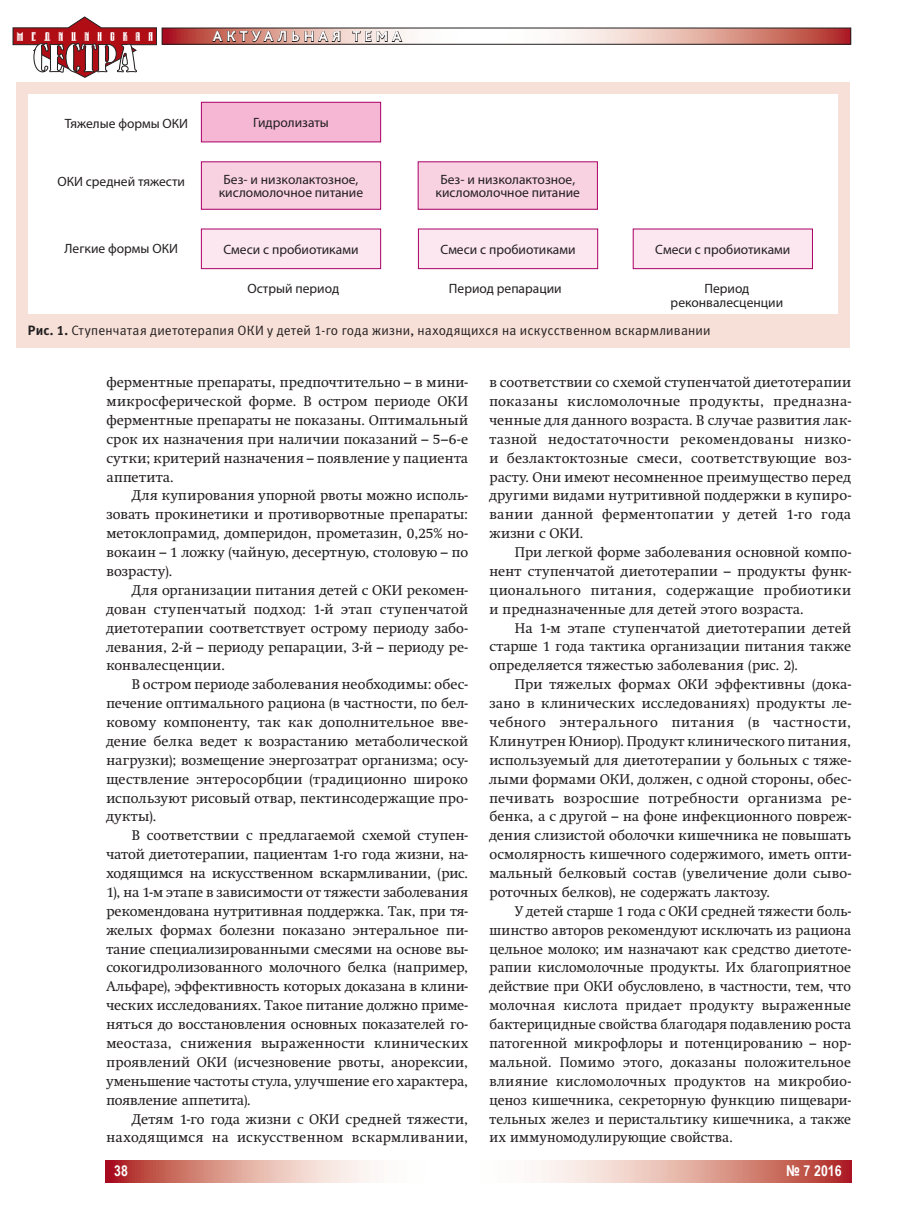
<style>
.page{position:relative;width:915px;height:1212px;background:#fff}
.page>*{position:absolute;margin:0;border:0;box-sizing:border-box;transform-origin:0 0}
.t1{font:700 15px "Bliss Pro";letter-spacing:.265em;color:#fff}
.t2{font:700 15px "Arial Narrow";color:#fff}
.t3{font:13.95px/18.9px "Swift C";letter-spacing:.02em;color:#231f20;text-align:justify}
.t4{font:13.5px/13.5px "Myriad Pro";color:#231f20;text-align:center}
.t5{font:13.5px "Meta C";letter-spacing:.015em;color:#231f20}
.s1{font-weight:700}
</style>
<div class="page">
<div style="left:16px;top:82px;width:833px;height:265px;background:#f7e0d8"></div>
<div style="left:28px;top:94px;width:808px;height:219px;background:#fff"></div>
<div style="left:201px;top:102px;width:179px;height:40px;background:#f6b7d4"></div>
<div style="left:201px;top:102px;width:180px;height:40px;border:1px solid #ab0166"></div>
<div style="left:201px;top:229px;width:179px;height:40px;background:#fce7f0"></div>
<div style="left:201px;top:229px;width:180px;height:40px;border:1px solid #ab0166"></div>
<div style="left:418px;top:229px;width:179px;height:40px;background:#fce7f0"></div>
<div style="left:418px;top:229px;width:180px;height:40px;border:1px solid #ab0166"></div>
<div style="left:633px;top:229px;width:179px;height:40px;background:#fce7f0"></div>
<div style="left:632px;top:229px;width:180px;height:40px;border:1px solid #ab0166"></div>
<div style="left:201px;top:162px;width:179px;height:47px;background:#f9d2e2"></div>
<div style="left:201px;top:161px;width:180px;height:49px;border:1px solid #ab0166"></div>
<div style="left:418px;top:162px;width:179px;height:47px;background:#f9d2e2"></div>
<div style="left:417px;top:161px;width:180px;height:49px;border:1px solid #ab0166"></div>
<svg style="left:164px;top:30px;width:684px;height:13px"></svg>
<div style="left:162px;top:28px;width:688px;height:17px;border:1px solid #231f20"></div>
<svg style="left:212px;top:28px;width:128px;height:14px;background:#a5786f"></svg>
<svg style="left:352px;top:28px;width:50px;height:14px"></svg>
<svg style="left:13px;top:17px;width:144px;height:61px"></svg>
<svg style="left:105px;top:1161px;width:745px;height:21px"></svg>
<p class="t1" style="left:213px;top:27px;width:190px">АКТУАЛЬНАЯ ТЕМА</p>
<p class="t4" style="left:65px;top:116px;width:125px">Тяжелые формы ОКИ</p>
<p class="t4" style="left:253px;top:116px;width:77px">Гидролизаты</p>
<p class="t4" style="left:57px;top:175px;width:129px">ОКИ средней тяжести</p>
<p class="t4" style="left:219px;top:172px;width:146px">Без- и низколактозное, кисломолочное питание</p>
<p class="t4" style="left:435px;top:172px;width:146px">Без- и низколактозное, кисломолочное питание</p>
<p class="t4" style="left:65px;top:241px;width:115px">Легкие формы ОКИ</p>
<p class="t4" style="left:223px;top:242px;width:136px">Смеси с пробиотиками</p>
<p class="t4" style="left:440px;top:242px;width:136px">Смеси с пробиотиками</p>
<p class="t4" style="left:655px;top:242px;width:136px">Смеси с пробиотиками</p>
<p class="t4" style="left:247px;top:282px;width:93px">Острый период</p>
<p class="t4" style="left:449px;top:282px;width:114px">Период репарации</p>
<p class="t4" style="left:670px;top:282px;width:114px">Период реконвалесценции</p>
<p class="t5" style="left:28px;top:322px;width:684px"><span class="s1">Рис. 1.</span> Ступенчатая диетотерапия ОКИ у детей 1-го года жизни, находящихся на искусственном вскармливании</p>
<p class="t3" style="left:106px;top:373px;width:363px">ферментные препараты, предпочтительно – в мини&shy;микросферической форме. В остром периоде ОКИ ферментные препараты не показаны. Оптимальный срок их назначения при наличии показаний – 5–6-е сутки; критерий назначения – появление у пациента аппетита.</p>
<p class="t3" style="left:106px;top:486px;width:363px;text-indent:26px">Для купирования упорной рвоты можно исполь&shy;зовать прокинетики и противорвотные препараты: метоклопрамид, домперидон, прометазин, 0,25% но&shy;вокаин – 1 ложку (чайную, десертную, столовую – по возрасту).</p>
<p class="t3" style="left:106px;top:581px;width:363px;text-indent:26px">Для организации питания детей с ОКИ рекомен&shy;дован ступенчатый подход: 1-й этап ступенчатой диетотерапии соответствует острому периоду забо&shy;левания, 2-й – периоду репарации, 3-й – периоду ре&shy;конвалесценции.</p>
<p class="t3" style="left:106px;top:675px;width:363px;text-indent:26px">В остром периоде заболевания необходимы: обес&shy;печение оптимального рациона (в частности, по бел&shy;ковому компоненту, так как дополнительное вве&shy;дение белка ведет к возрастанию метаболической нагрузки); возмещение энергозатрат организма; осу&shy;ществление энтеросорбции (традиционно широко используют рисовый отвар, пектинсодержащие про&shy;дукты).</p>
<p class="t3" style="left:106px;top:826px;width:363px;text-indent:26px">В соответствии с предлагаемой схемой ступен&shy;чатой диетотерапии, пациентам 1-го года жизни, на&shy;ходящимся на искусственном вскармливании, (рис.<br>1), на 1-м этапе в зависимости от тяжести заболевания рекомендована нутритивная поддержка. Так, при тя&shy;желых формах болезни показано энтеральное пи&shy;тание специализированными смесями на основе вы&shy;сокогидролизованного молочного белка (например, Альфаре), эффективность которых доказана в клини&shy;ческих исследованиях. Такое питание должно приме&shy;няться до восстановления основных показателей го&shy;меостаза, снижения выраженности клинических проявлений ОКИ (исчезновение рвоты, анорексии, уменьшение частоты стула, улучшение его характера, появление аппетита).</p>
<p class="t3" style="left:106px;top:1109px;width:363px;text-align:right">Детям 1-го года жизни с ОКИ средней тяжести, находящимся на искусственном вскармливании,</p>
<p class="t3" style="left:489px;top:373px;width:363px">в соответствии со схемой ступенчатой диетотерапии показаны кисломолочные продукты, предназна&shy;ченные для данного возраста. В случае развития лак&shy;тазной недостаточности рекомендованы низко&shy;и безлактоктозные смеси, соответствующие воз&shy;расту. Они имеют несомненное преимущество перед другими видами нутритивной поддержки в купиро&shy;вании данной ферментопатии у детей 1-го года жизни с ОКИ.</p>
<p class="t3" style="left:489px;top:543px;width:363px;text-indent:26px">При легкой форме заболевания основной компо&shy;нент ступенчатой диетотерапии – продукты функ&shy;ционального питания, содержащие пробиотики и предназначенные для детей этого возраста.</p>
<p class="t3" style="left:489px;top:618px;width:363px;text-indent:26px">На 1-м этапе ступенчатой диетотерапии детей старше 1 года тактика организации питания также определяется тяжестью заболевания (рис. 2).</p>
<p class="t3" style="left:489px;top:675px;width:363px;text-indent:26px">При тяжелых формах ОКИ эффективны (дока&shy;зано в клинических исследованиях) продукты ле&shy;чебного энтерального питания (в частности, Клинутрен Юниор). Продукт клинического питания, используемый для диетотерапии у больных с тяже&shy;лыми формами ОКИ, должен, с одной стороны, обес&shy;печивать возросшие потребности организма ре&shy;бенка, а с другой – на фоне инфекционного повреж&shy;дения слизистой оболочки кишечника не повышать осмолярность кишечного содержимого, иметь опти&shy;мальный белковый состав (увеличение доли сыво&shy;роточных белков), не содержать лактозу.</p>
<p class="t3" style="left:489px;top:901px;width:363px;text-indent:26px">У детей старше 1 года с ОКИ средней тяжести боль&shy;шинство авторов рекомендуют исключать из рациона цельное молоко; им назначают как средство диетоте&shy;рапии кисломолочные продукты. Их благоприятное действие при ОКИ обусловлено, в частности, тем, что молочная кислота придает продукту выраженные бактерицидные свойства благодаря подавлению роста патогенной микрофлоры и потенцированию – нор&shy;мальной. Помимо этого, доказаны положительное влияние кисломолочных продуктов на микробио&shy;ценоз кишечника, секреторную функцию пищевари&shy;тельных желез и перистальтику кишечника, а также их иммуномодулирующие свойства.</p>
<p class="t2" style="left:114px;top:1159px;width:15px">38</p>
<p class="t2" style="left:785px;top:1159px;width:57px">№ 7 2016</p>
</div>
